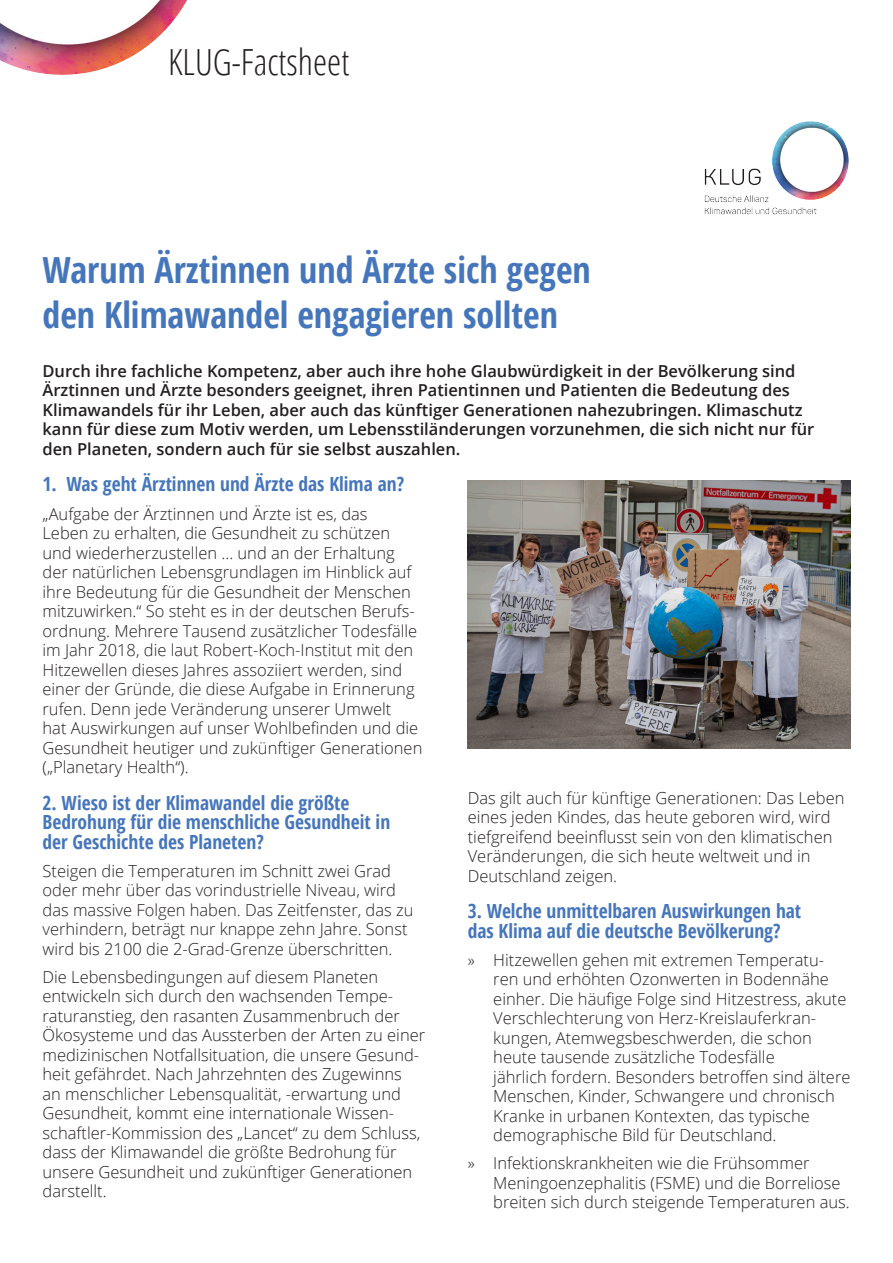
<style>
.page{position:relative;width:893px;height:1263px;background:#fff}
.page>*{position:absolute;margin:0;border:0;box-sizing:border-box;transform-origin:0 0}
.Überschrift_1_copy{font:700 36px/45px "Open Sans Condensed";color:#4576bb}
.t1{font:300 36px "Open Sans Condensed";color:#231f20}
.Überschrift_2-spalti{font:700 19.5px/19.5px "Open Sans Condensed";color:#4576bb}
.Fließtext_2-spaltig{font:300 16.5px/19.5px "Open Sans";color:#231f20}
.Fett{font:600 16.5px/19.5px "Open Sans";color:#231f20}
</style>
<div class="page">
<img style="left:704px;top:121px;width:145px;height:94px">
<img style="left:0;top:0;width:187px;height:75px">
<img style="left:468px;top:480px;width:382px;height:268px">
<p class="t1" style="left:168px;top:37px;width:183px">KLUG-Factsheet</p>
<p class="Überschrift_1_copy" style="left:43px;top:246px;width:550px">Warum Ärztinnen und Ärzte sich gegen den Klimawandel engagieren sollten</p>
<p class="Fett" style="left:43px;top:361px;width:773px">Durch ihre fachliche Kompetenz, aber auch ihre hohe Glaubwürdigkeit in der Bevölkerung sind Ärztinnen und Ärzte besonders geeignet, ihren Patientinnen und Patienten die Bedeutung des Klimawandels für ihr Leben, aber auch das künftiger Generationen nahezubringen. Klimaschutz kann für diese zum Motiv werden, um Lebensstiländerungen vorzunehmen, die sich nicht nur für den Planeten, sondern auch für sie selbst auszahlen.</p>
<p class="Überschrift_2-spalti" style="left:43px;top:474px;width:363px">1. Was geht Ärztinnen und Ärzte das Klima an?</p>
<p class="Fließtext_2-spaltig" style="left:43px;top:503px;width:381px">„Aufgabe der Ärztinnen und Ärzte ist es, das<br>Leben zu erhalten, die Gesundheit zu schützen und wiederherzustellen ... und an der Erhaltung der natürlichen Lebensgrundlagen im Hinblick auf ihre Bedeutung für die Gesundheit der Menschen mitzuwirken.“ So steht es in der deutschen Berufs&shy;ordnung. Mehrere Tausend zusätzlicher Todesfälle im Jahr 2018, die laut Robert-Koch-Institut mit den Hitzewellen dieses Jahres assoziiert werden, sind einer der Gründe, die diese Aufgabe in Erinnerung rufen. Denn jede Veränderung unserer Umwelt<br>hat Auswirkungen auf unser Wohlbefinden und die Gesundheit heutiger und zukünftiger Generationen („Planetary Health“).</p>
<p class="Überschrift_2-spalti" style="left:43px;top:792px;width:349px">2. Wieso ist der Klimawandel die größte<br>Bedrohung für die menschliche Gesundheit in der Geschichte des Planeten?</p>
<p class="Fließtext_2-spaltig" style="left:43px;top:860px;width:372px">Steigen die Temperaturen im Schnitt zwei Grad oder mehr über das vorindustrielle Niveau, wird das massive Folgen haben. Das Zeitfenster, das zu verhindern, beträgt nur knappe zehn Jahre. Sonst wird bis 2100 die 2-Grad-Grenze überschritten.</p>
<p class="Fließtext_2-spaltig" style="left:43px;top:966px;width:384px">Die Lebensbedingungen auf diesem Planeten entwickeln sich durch den wachsenden Tempe&shy;raturanstieg, den rasanten Zusammenbruch der Ökosysteme und das Aussterben der Arten zu einer medizinischen Notfallsituation, die unsere Gesund&shy;heit gefährdet. Nach Jahrzehnten des Zugewinns<br>an menschlicher Lebensqualität, -erwartung und Gesundheit, kommt eine internationale Wissen&shy;schaftler-Kommission des „Lancet“ zu dem Schluss, dass der Klimawandel die größte Bedrohung für unsere Gesundheit und zukünftiger Generationen darstellt.</p>
<p class="Fließtext_2-spaltig" style="left:468px;top:787px;width:378px">Das gilt auch für künftige Generationen: Das Leben eines jeden Kindes, das heute geboren wird, wird tiefgreifend beeinflusst sein von den klimatischen Veränderungen, die sich heute weltweit und in Deutschland zeigen.</p>
<p class="Überschrift_2-spalti" style="left:468px;top:901px;width:335px">3. Welche unmittelbaren Auswirkungen hat das Klima auf die deutsche Bevölkerung?</p>
<p class="Fließtext_2-spaltig" style="left:493px;top:949px;width:359px;text-indent:-26px">» Hitzewellen gehen mit extremen Temperatu&shy;ren und erhöhten Ozonwerten in Bodennähe einher. Die häufige Folge sind Hitzestress, akute Verschlechterung von Herz-Kreislauferkran&shy;kungen, Atemwegsbeschwerden, die schon heute tausende zusätzliche Todesfälle<br>jährlich fordern. Besonders betroffen sind ältere Menschen, Kinder, Schwangere und chronisch Kranke in urbanen Kontexten, das typische demographische Bild für Deutschland.</p>
<p class="Fließtext_2-spaltig" style="left:493px;top:1153px;width:358px;text-indent:-26px">» Infektionskrankheiten wie die Frühsommer<br>Meningoenzephalitis (FSME) und die Borreliose breiten sich durch steigende Temperaturen aus.</p>
</div>
